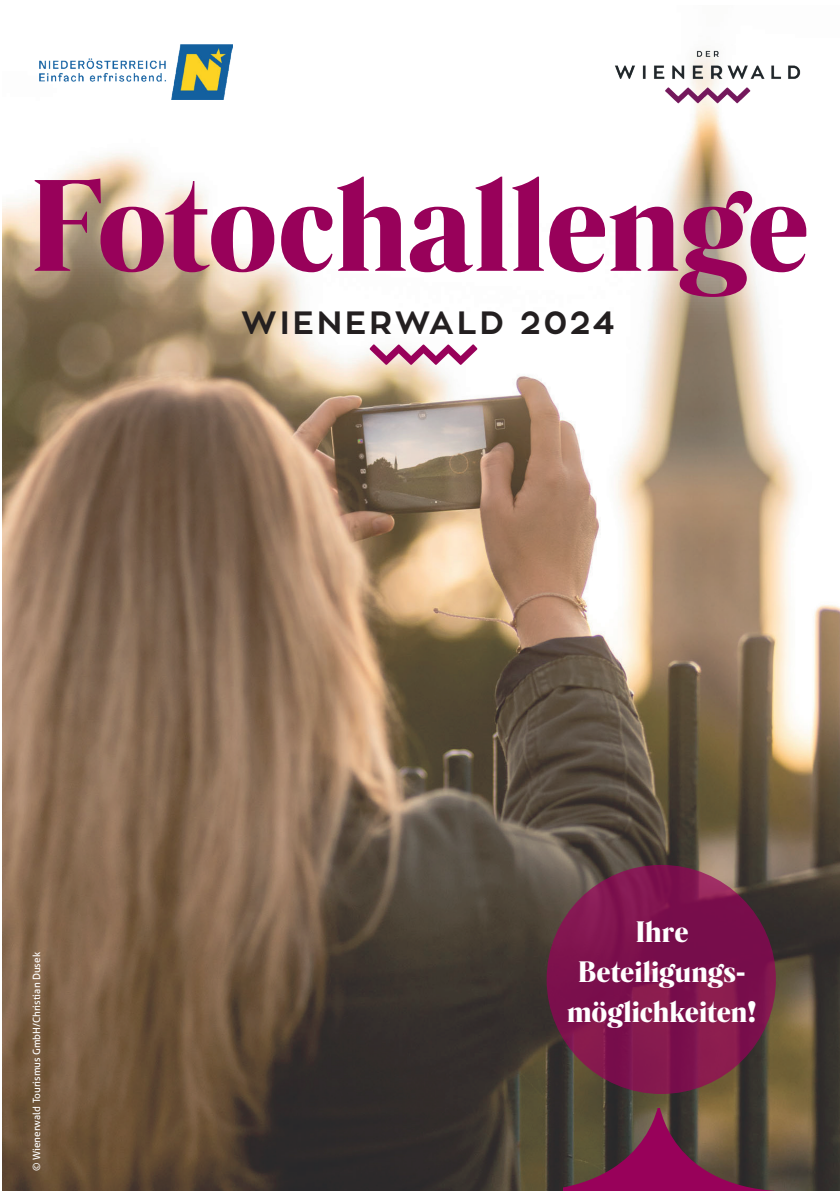
<style>
.page{position:relative;width:840px;height:1191px;background:#fff}
.page>*{position:absolute;margin:0;border:0;box-sizing:border-box;transform-origin:0 0}
.t1{font:900 123.2px "Rando Display";letter-spacing:-.01em;color:#98015a}
.t2{font:700 32px "Zona Pro";letter-spacing:.1em;color:#231f20}
.t3{font:900 28px/40px "Rando Display";letter-spacing:-.005em;color:#fff;text-align:center}
.t4{font:10px "Aller";color:#fff}
</style>
<div class="page">
<img style="left:3px;top:44px;width:836px;height:1147px">
<div style="left:0;top:130px;width:839px;height:210px;background:#fff;opacity:.6"></div>
<svg style="left:563px;top:1109px;width:218px;height:82px;background:#673542"></svg>
<div style="left:546px;top:865px;width:229px;height:229px;background:linear-gradient(to bottom,#7e1350,#80154c);border-radius:50%"></div>
<svg style="left:369px;top:344px;width:108px;height:21px"></svg>
<img style="left:577px;top:44px;width:259px;height:97px">
<img style="left:40px;top:44px;width:192px;height:56px">
<p class="t1" style="left:31px;top:136px;width:780px">Fotochallenge</p>
<p class="t2" style="left:241px;top:302px;width:374px">WIENERWALD 2024</p>
<p class="t4" style="left:30px;top:1171px;width:220px;rotate:-90deg">© Wienerwald Tourismus GmbH/Christian Dusek</p>
<p class="t3" style="left:567px;top:910px;width:191px">Ihre<br>Beteiligungs&shy;möglichkeiten!</p>
</div>
